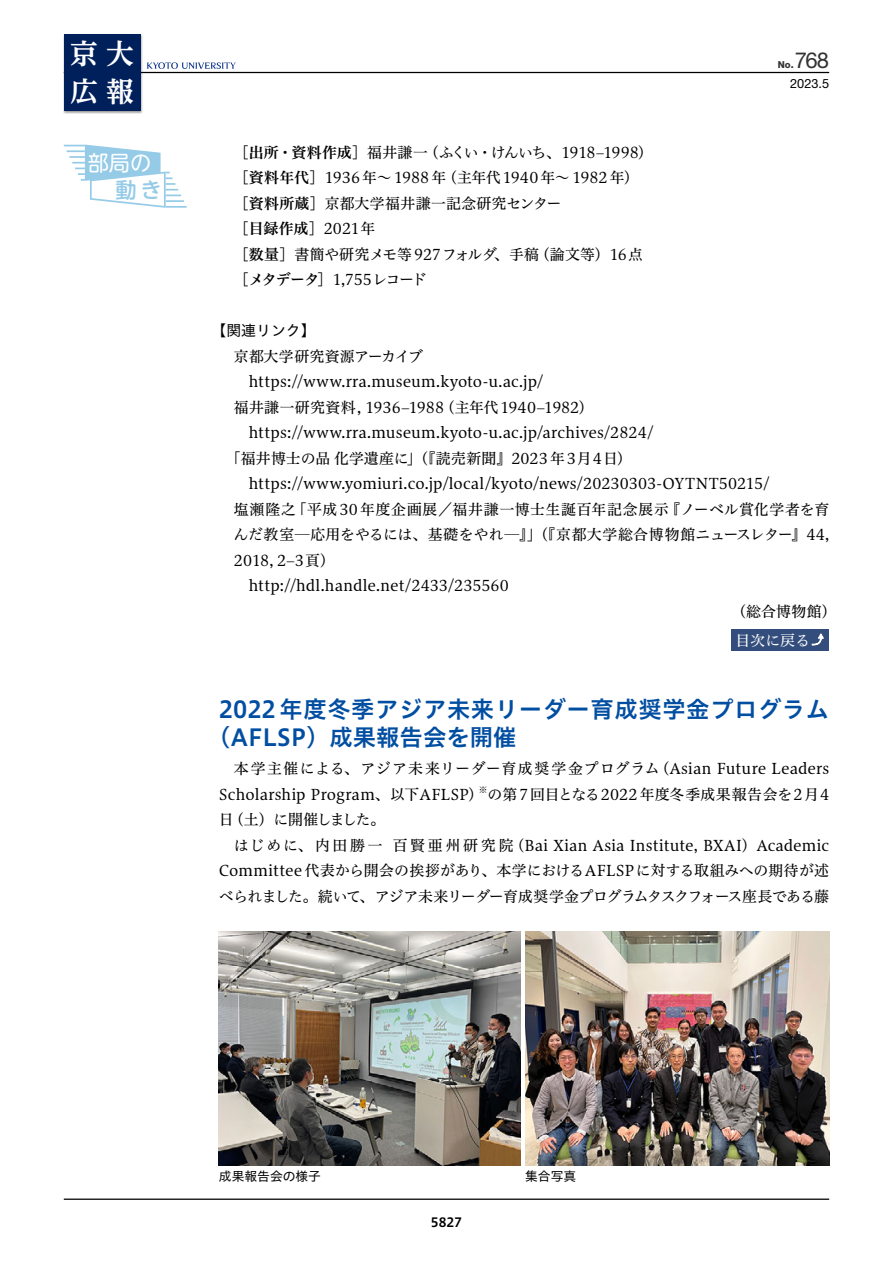
<style>
.page{position:relative;width:893px;height:1263px;background:#fff}
.page>*{position:absolute;margin:0;border:0;box-sizing:border-box;transform-origin:0 0}
.t1{font:700 27.75px/38.2px "UD Reimin Pro";color:#fff}
.t2{font:23.4px/27.6px "Hiragino UD Sans Std W6";letter-spacing:.025em;color:#004ea2}
.t3{font:22.05px "Helvetica Neue LT Std";color:#333}
.t4{font:21.3px "UD Shin M Go Pro";color:#fff}
.t5{font:500 21.3px "UD Shin M Go Pro";color:#95cbe7}
.t6{font:14.85px/25.5px "Hiragino UD Serif Std N W4";letter-spacing:.01em;color:#000}
.t7{font:14.85px "Hiragino UD Serif Std N W4";letter-spacing:.03em;color:#000}
.t8{font:14.85px "Hiragino UD Serif Std N W4";letter-spacing:-.045em;color:#000}
.t9{font:14.85px "Hiragino UD Serif Std N W4";letter-spacing:.04em;color:#000}
.t10{font:14.85px "Hiragino UD Serif Std N W4";letter-spacing:-.01em;color:#000}
.t11{font:14.85px "Hiragino UD Serif Std N W4";letter-spacing:-.095em;color:#000}
.t12{font:14.85px "Hiragino UD Serif Std N W6";color:#000}
.t13{font:14.85px "Hiragino UD Sans Std N W4";color:#000}
.t14{font:14.85px "Hiragino UD Serif Std N W4";color:#fff}
.t15{font:12.75px "Hiragino UD Sans Std W4";color:#000}
.t16{font:12.75px "Helvetica Neue LT Std";color:#000}
.t17{font:12.75px "Hiragino UD Sans Std W6";color:#000}
.t18{font:800 9.6px "Helvetica Neue LT Std";color:#333}
.t19{font:8.7px "Hiragino UD Serif Std N W4";color:#000}
.s1{font-family:"Hiragino UD Serif Std N W6"}
.s2{font-family:"Hiragino UD Serif Std N W4"}
.s3{font-family:"Shin Go Pr 6 N";font-weight:900}
</style>
<div class="page">
<hr style="left:64px;top:1198px;width:765px;height:2px;background:#000">
<hr style="left:64px;top:72px;width:765px;height:1px;background:#000">
<hr style="left:166px;top:206px;width:21px;height:2px;background:#95cbe7">
<svg style="left:64px;top:145px;width:120px;height:63px"></svg>
<div style="left:63px;top:33px;width:80px;height:81px;background:#000;opacity:.4"></div>
<div style="left:64px;top:34px;width:76px;height:77px;background:#00205b"></div>
<svg style="left:147px;top:62px;width:89px;height:7px"></svg>
<div style="left:731px;top:629px;width:98px;height:22px;background:#334d7c"></div>
<img style="left:219px;top:931px;width:302px;height:234px">
<img style="left:525px;top:931px;width:304px;height:234px">
<h1 class="t1" style="left:70px;top:34px;width:65px">京大広報</h1>
<h3 class="t4" style="left:88px;top:146px;width:65px">部局の</h3>
<h3 class="t5" style="left:115px;top:172px;width:48px">動 き</h3>
<p class="t18" style="left:778px;top:59px;width:17px">No.</p>
<h3 class="t3" style="left:795px;top:47px;width:36px">768</h3>
<p class="t16" style="left:790px;top:76px;width:41px">2023.5</p>
<p class="t6" style="left:234px;top:138px;width:421px"><span class="s1">［出所・資料作成］</span>福井謙一（ふくい・けんいち、1918–1998）<span class="s1">［資料年代］</span>1936 年〜 1988 年（主年代1940 年〜 1982 年）<span class="s1">［資料所蔵］</span>京都大学福井謙一記念研究センター</p>
<p class="t12" style="left:234px;top:217px;width:143px">［目録作成］<span class="s2">2021年</span></p>
<p class="t6" style="left:234px;top:241px;width:411px"><span class="s1">［数量］</span>書簡や研究メモ等927フォルダ、手稿（論文等）16点<span class="s1">［メタデータ］</span>1,755レコード</p>
<p class="t13" style="left:212px;top:319px;width:106px">【関連リンク】</p>
<p class="t10" style="left:234px;top:345px;width:191px">京都大学研究資源アーカイブ</p>
<p class="t6" style="left:234px;top:368px;width:311px">　https://www.rra.museum.kyoto-u.ac.jp/</p>
<p class="t6" style="left:234px;top:394px;width:361px">福井謙一研究資料, 1936–1988（主年代1940–1982）</p>
<p class="t6" style="left:234px;top:419px;width:422px">　https://www.rra.museum.kyoto-u.ac.jp/archives/2824/</p>
<p class="t6" style="left:226px;top:445px;width:408px">「福井博士の品化学遺産に」（『読売新聞』2023 年3月4日）</p>
<p class="t6" style="left:234px;top:470px;width:537px">　https://www.yomiuri.co.jp/local/kyoto/news/20230303-OYTNT50215/</p>
<p class="t9" style="left:234px;top:498px;width:597px">塩瀬隆之「平成30 年度企画展／福井謙一博士生誕百年記念展示『ノーベル賞化学者を育</p>
<p class="t6" style="left:234px;top:521px;width:597px">んだ教室─応用をやるには、基礎をやれ─』」（『京都大学総合博物館ニュースレター』44,</p>
<p class="t6" style="left:234px;top:547px;width:103px">2018, 2–3頁）</p>
<p class="t6" style="left:234px;top:572px;width:276px">　http://hdl.handle.net/2433/235560</p>
<p class="t6" style="left:731px;top:598px;width:107px">（総合博物館）</p>
<p class="t14" style="left:736px;top:629px;width:91px">目次に戻る<span class="s3">⤴</span></p>
<h2 class="t2" style="left:207px;top:694px;width:623px;text-indent:12px">2022 年度冬季アジア未来リーダー育成奨学金プログラム（AFLSP）成果報告会を開催</h2>
<p class="t6" style="left:219px;top:755px;width:612px;text-align:right">本学主催による、アジア未来リーダー育成奨学金プログラム（Asian Future Leaders<br>Scholarship Program、以下AFLSP）の第 7回目となる2022 年度冬季成果報告会を2月4</p>
<p class="t19" style="left:479px;top:783px;width:10px">※</p>
<p class="t11" style="left:219px;top:808px;width:168px">日（土）に開催しました。</p>
<p class="t7" style="left:234px;top:834px;width:597px">はじめに、内田勝一 百賢亜州研究院（Bai Xian Asia Institute, BXAI）Academic</p>
<p class="t6" style="left:219px;top:857px;width:612px">Committee 代表から開会の挨拶があり、本学におけるAFLSPに対する取組みへの期待が述</p>
<p class="t8" style="left:219px;top:885px;width:612px">べられました。続いて、アジア未来リーダー育成奨学金プログラムタスクフォース座長である藤</p>
<p class="t15" style="left:219px;top:1166px;width:104px">成果報告会の様子</p>
<p class="t15" style="left:525px;top:1166px;width:53px">集合写真</p>
<p class="t17" style="left:431px;top:1213px;width:33px">5827</p>
</div>
